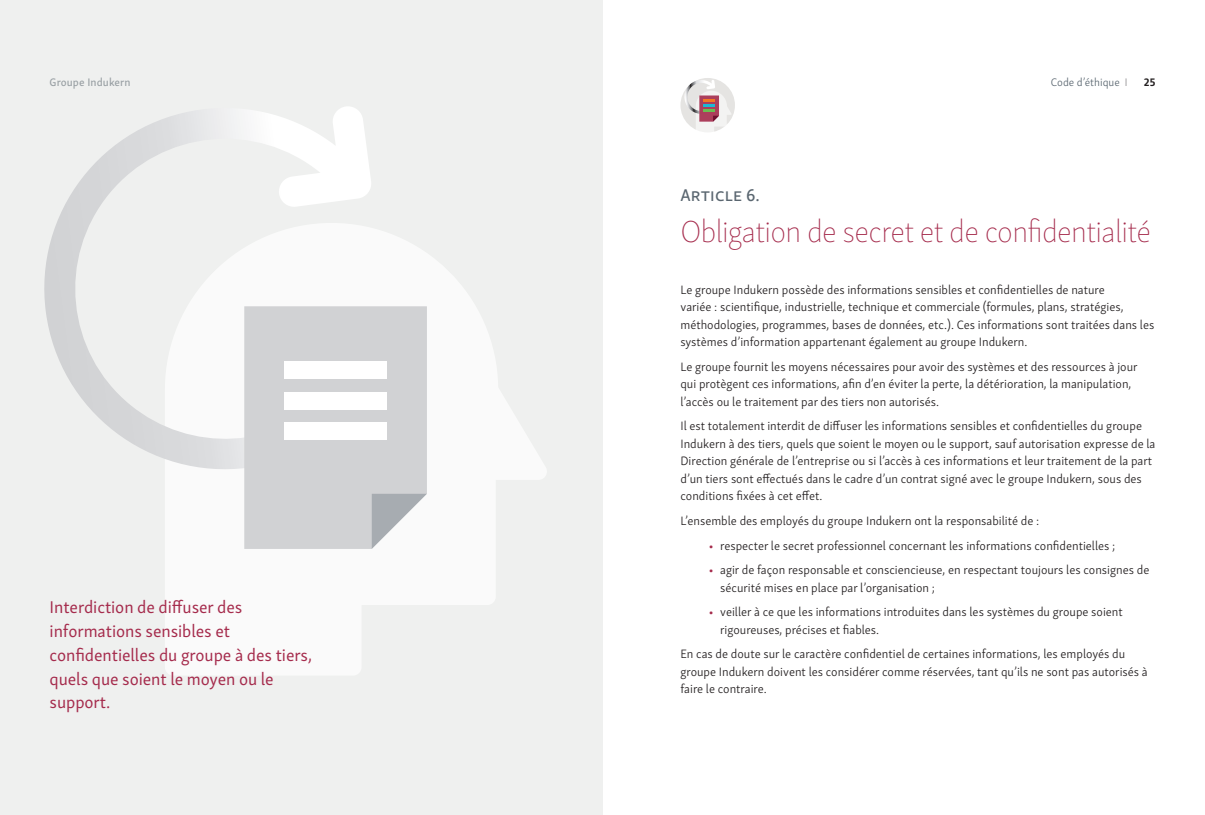
<style>
.page{position:relative;width:1205px;height:815px;background:#fff}
.page>*{position:absolute;margin:0;border:0;box-sizing:border-box;transform-origin:0 0}
.t1{font:100 31.25px "Skolar Sans Latn";letter-spacing:-.02em;color:#a52b4c}
.t2{font:17.5px/23.8px "Skolar Sans Latn";letter-spacing:-.005em;color:#a52b4c}
.t3{font:17.5px "Skolar Sans Latn Me";letter-spacing:.01em;color:#5a6670}
.t4{font:300 12.5px/17.5px "Skolar Sans Latn";color:#231f20}
.t5{font:300 11.25px "Skolar Sans Latn";color:#5a6670}
.t6{font:11.25px "Skolar Sans Latn Me";letter-spacing:.01em;color:#989fa3}
.t7{font:700 11.25px "Skolar Sans Latn";color:#231f20}
.s1{font-weight:100;color:#231f20}
.s2{font-weight:700;color:#a52b4c}
</style>
<div class="page">
<div style="left:0;top:0;width:602px;height:815px;background:#eff0ef"></div>
<svg style="left:165px;top:229px;width:381px;height:446px;fill:#fafafa"></svg>
<svg style="left:44px;top:107px;width:328px;height:374px"></svg>
<div style="left:244px;top:306px;width:183px;height:243px;background:#d1d2d4"></div>
<svg style="left:372px;top:494px;width:55px;height:55px"></svg>
<div style="left:285px;top:362px;width:102px;height:17px;background:#fff"></div>
<div style="left:285px;top:392px;width:102px;height:17px;background:#fff"></div>
<div style="left:285px;top:423px;width:102px;height:17px;background:#fff"></div>
<svg style="left:680px;top:78px;width:55px;height:54px"></svg>
<svg style="left:683px;top:80px;width:49px;height:52px"></svg>
<p class="t6" style="left:50px;top:74px;width:83px">Groupe Indukern</p>
<p class="t2" style="left:50px;top:594px;width:264px">Interdiction de diffuser des informations sensibles et confidentielles du groupe à des tiers, quels que soient le moyen ou le support.</p>
<p class="t5" style="left:1051px;top:74px;width:78px">Code d’éthique <span class="s1">I</span></p>
<p class="t7" style="left:1144px;top:73px;width:13px">25</p>
<p class="t3" style="left:680px;top:181px;width:81px">Article 6.</p>
<p class="t1" style="left:680px;top:210px;width:472px">Obligation de secret et de confidentialité</p>
<p class="t4" style="left:680px;top:280px;width:475px">Le groupe Indukern possède des informations sensibles et confidentielles de nature<br>variée : scientifique, industrielle, technique et commerciale (formules, plans, stratégies, méthodologies, programmes, bases de données, etc.). Ces informations sont traitées dans les systèmes d’information appartenant également au groupe Indukern.</p>
<p class="t4" style="left:680px;top:357px;width:459px">Le groupe fournit les moyens nécessaires pour avoir des systèmes et des ressources à jour qui protègent ces informations, afin d’en éviter la perte, la détérioration, la manipulation, l’accès ou le traitement par des tiers non autorisés.</p>
<p class="t4" style="left:680px;top:417px;width:476px">Il est totalement interdit de diffuser les informations sensibles et confidentielles du groupe Indukern à des tiers, quels que soient le moyen ou le support, sauf autorisation expresse de la Direction générale de l’entreprise ou si l’accès à ces informations et leur traitement de la part d’un tiers sont effectués dans le cadre d’un contrat signé avec le groupe Indukern, sous des conditions fixées à cet effet.</p>
<p class="t4" style="left:680px;top:511px;width:360px">L’ensemble des employés du groupe Indukern ont la responsabilité de :</p>
<p class="t4" style="left:709px;top:536px;width:408px"><span class="s2">•</span> respecter le secret professionnel concernant les informations confidentielles ;</p>
<p class="t4" style="left:720px;top:560px;width:431px;text-indent:-11px"><span class="s2">•</span> agir de façon responsable et consciencieuse, en respectant toujours les consignes de sécurité mises en place par l’organisation ;</p>
<p class="t4" style="left:720px;top:602px;width:404px;text-indent:-11px"><span class="s2">•</span> veiller à ce que les informations introduites dans les systèmes du groupe soient rigoureuses, précises et fiables.</p>
<p class="t4" style="left:680px;top:644px;width:469px">En cas de doute sur le caractère confidentiel de certaines informations, les employés du groupe Indukern doivent les considérer comme réservées, tant qu’ils ne sont pas autorisés à faire le contraire.</p>
</div>
